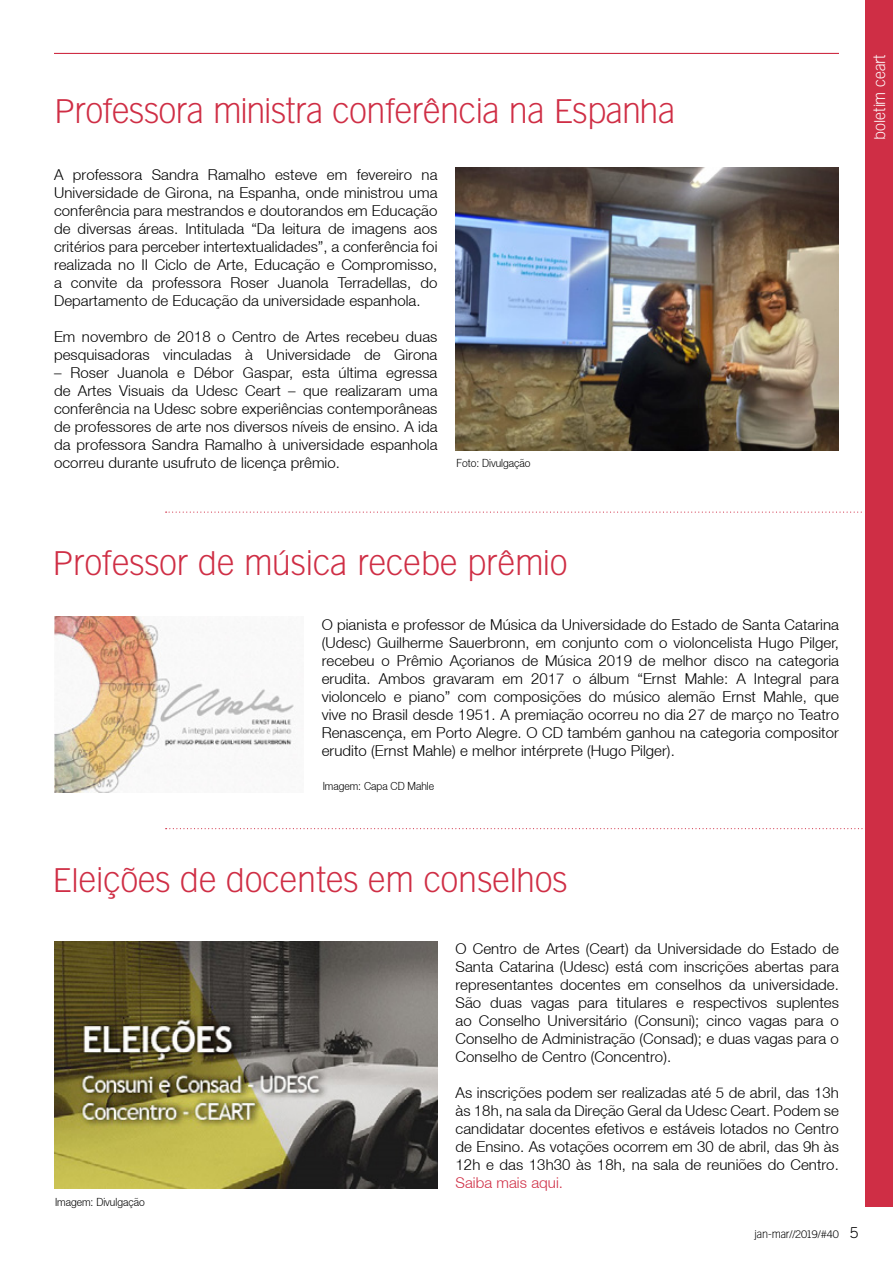
<style>
.page{position:relative;width:893px;height:1263px;background:#fff}
.page>*{position:absolute;margin:0;border:0;box-sizing:border-box;transform-origin:0 0}
.t1{font:33px "Goethe Gothic";color:#cf2e45}
.t2{font:300 15px/18px "Context Reprise Light S Si";letter-spacing:.005em;color:#000;text-align:justify}
.t3{font:300 15px "Context Reprise Light S Si";letter-spacing:.005em;color:#cf2e45}
.t4{font:15px "Goethe Gothic";color:#fff}
.t5{font:15px "Goethe Gothic";color:#000}
.t6{font:300 11.25px "Context Reprise Light S Si";color:#000;scale:.91 1}
.t7{font:10.5px "Goethe Gothic";letter-spacing:-.02em;color:#000}
</style>
<div class="page">
<div style="left:866px;top:0;width:27px;height:1206px;background:#cf2e45"></div>
<hr style="left:54px;top:53px;width:785px;height:1px;background:#cf2e45">
<svg style="left:166px;top:512px;width:700px;height:1px"></svg>
<svg style="left:166px;top:828px;width:700px;height:1px"></svg>
<img style="left:455px;top:167px;width:384px;height:283px">
<img style="left:54px;top:616px;width:240px;height:176px">
<img style="left:54px;top:942px;width:383px;height:246px">
<h1 class="t1" style="left:54px;top:91px;width:623px">Professora ministra conferência na Espanha</h1>
<p class="t2" style="left:54px;top:165px;width:385px">A professora Sandra Ramalho esteve em fevereiro na Universidade de Girona, na Espanha, onde ministrou uma conferência para mestrandos e doutorandos em Educação de diversas áreas. Intitulada “Da leitura de imagens aos critérios para perceber intertextualidades”, a conferência foi realizada no II Ciclo de Arte, Educação e Compromisso, a convite da professora Roser Juanola Terradellas, do Departamento de Educação da universidade espanhola.</p>
<p class="t2" style="left:54px;top:327px;width:385px">Em novembro de 2018 o Centro de Artes recebeu duas pesquisadoras vinculadas à Universidade de Girona</p>
<p class="t2" style="left:54px;top:363px;width:385px">– Roser Juanola e Débor Gaspar, esta última egressa de Artes Visuais da Udesc Ceart – que realizaram uma conferência na Udesc sobre experiências contemporâneas de professores de arte nos diversos níveis de ensino. A ida da professora Sandra Ramalho à universidade espanhola ocorreu durante usufruto de licença prêmio.</p>
<p class="t6" style="left:456px;top:456px;width:83px">Foto: Divulgação</p>
<p class="t4" style="left:871px;top:140px;width:87px;rotate:-90deg">boletim ceart</p>
<h1 class="t1" style="left:52px;top:544px;width:516px">Professor de música recebe prêmio</h1>
<p class="t2" style="left:322px;top:615px;width:519px">O pianista e professor de Música da Universidade do Estado de Santa Catarina (Udesc) Guilherme Sauerbronn, em conjunto com o violoncelista Hugo Pilger, recebeu o Prêmio Açorianos de Música 2019 de melhor disco na categoria erudita. Ambos gravaram em 2017 o álbum “Ernst Mahle: A Integral para violoncelo e piano” com composições do músico alemão Ernst Mahle, que vive no Brasil desde 1951. A premiação ocorreu no dia 27 de março no Teatro Renascença, em Porto Alegre. O CD também ganhou na categoria compositor erudito (Ernst Mahle) e melhor intérprete (Hugo Pilger).</p>
<p class="t6" style="left:323px;top:779px;width:124px">Imagem: Capa CD Mahle</p>
<h1 class="t1" style="left:52px;top:860px;width:517px">Eleições de docentes em conselhos</h1>
<p class="t6" style="left:55px;top:1195px;width:100px">Imagem: Divulgação</p>
<p class="t2" style="left:455px;top:939px;width:385px">O Centro de Artes (Ceart) da Universidade do Estado de Santa Catarina (Udesc) está com inscrições abertas para representantes docentes em conselhos da universidade.<br>São duas vagas para titulares e respectivos suplentes ao Conselho Universitário (Consuni); cinco vagas para o Conselho de Administração (Consad); e duas vagas para o Conselho de Centro (Concentro).</p>
<p class="t2" style="left:455px;top:1083px;width:385px">As inscrições podem ser realizadas até 5 de abril, das 13h às 18h, na sala da Direção Geral da Udesc Ceart. Podem se candidatar docentes efetivos e estáveis lotados no Centro de Ensino. As votações ocorrem em 30 de abril, das 9h às 12h e das 13h30 às 18h, na sala de reuniões do Centro.</p>
<p class="t3" style="left:455px;top:1173px;width:109px">Saiba mais aqui.</p>
<p class="t7" style="left:755px;top:1228px;width:86px">jan-mar//2019/#40</p>
<p class="t5" style="left:850px;top:1224px;width:10px">5</p>
</div>
